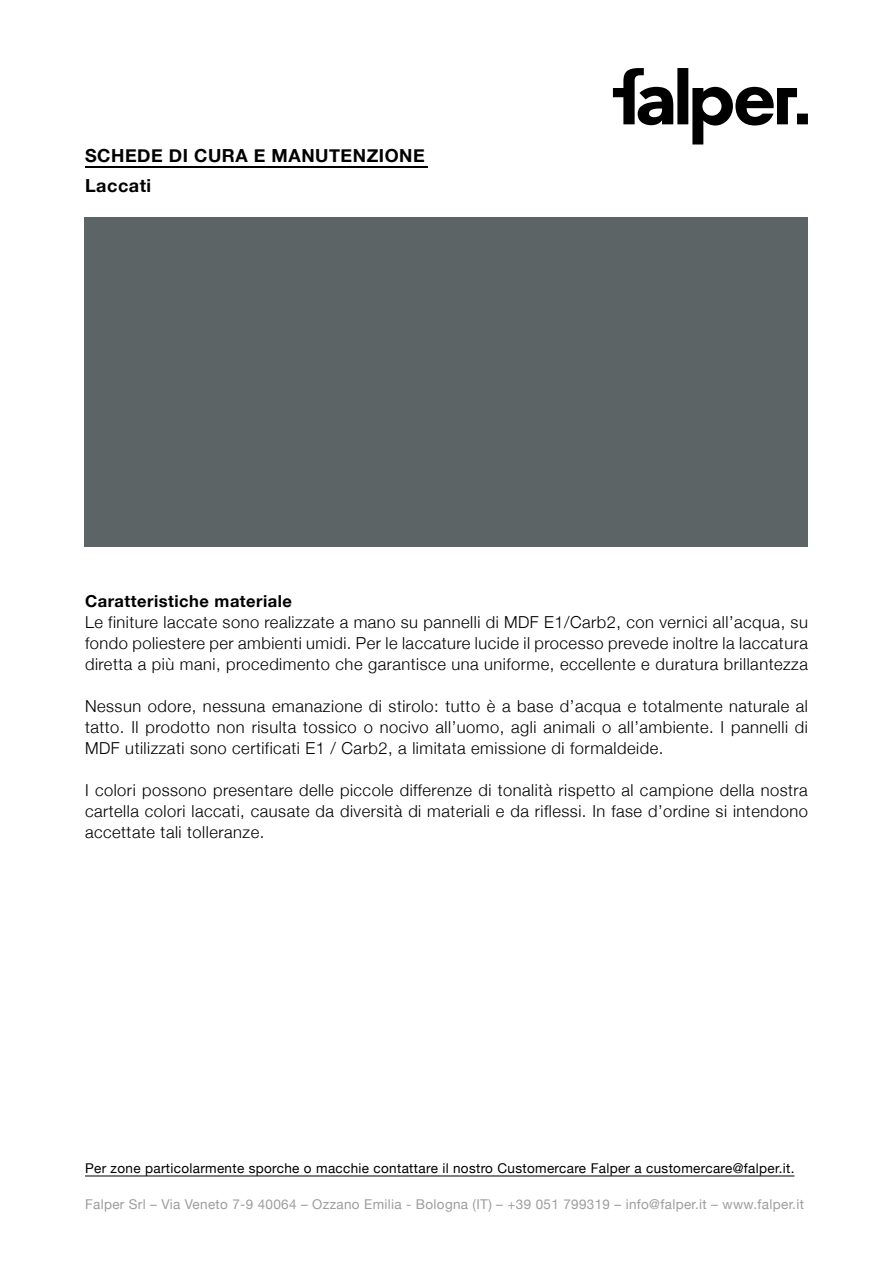
<style>
.page{position:relative;width:893px;height:1263px;background:#fff}
.page>*{position:absolute;margin:0;border:0;box-sizing:border-box;transform-origin:0 0}
.t1{font:700 18px/30px "Helvetica Neue";letter-spacing:.03em;color:#000}
.t2{font:300 16.5px/21px "Helvetica Neue";letter-spacing:.03em;color:#000;text-align:justify}
.t3{font:700 16.5px "Helvetica Neue";letter-spacing:.03em;color:#000}
.t4{font:13.5px "Helvetica Neue";letter-spacing:.025em;color:#000}
.t5{font:13.5px "Helvetica Neue";letter-spacing:.025em;color:#9d9d9c}
</style>
<div class="page">
<svg style="left:613px;top:68px;width:195px;height:76px"></svg>
<hr style="left:85px;top:166px;width:343px;height:1px;background:#000">
<div style="left:84px;top:217px;width:724px;height:329px;background:#5c6465"></div>
<hr style="left:85px;top:1176px;width:709px;height:1px;background:#000">
<p class="t1" style="left:85px;top:141px;width:341px">SCHEDE DI CURA E MANUTENZIONE<br>Laccati</p>
<p class="t3" style="left:85px;top:588px;width:209px">Caratteristiche materiale</p>
<p class="t2" style="left:85px;top:611px;width:724px">Le finiture laccate sono realizzate a mano su pannelli di MDF E1/Carb2, con vernici all’acqua, su fondo poliestere per ambienti umidi. Per le laccature lucide il processo prevede inoltre la laccatura diretta a più mani, procedimento che garantisce una uniforme, eccellente e duratura brillantezza</p>
<p class="t2" style="left:85px;top:695px;width:724px">Nessun odore, nessuna emanazione di stirolo: tutto è a base d’acqua e totalmente naturale al tatto. Il prodotto non risulta tossico o nocivo all’uomo, agli animali o all’ambiente. I pannelli di MDF utilizzati sono certificati E1 / Carb2, a limitata emissione di formaldeide.</p>
<p class="t2" style="left:85px;top:779px;width:724px">I colori possono presentare delle piccole differenze di tonalità rispetto al campione della nostra cartella colori laccati, causate da diversità di materiali e da riflessi. In fase d’ordine si intendono accettate tali tolleranze.</p>
<p class="t4" style="left:85px;top:1158px;width:711px">Per zone particolarmente sporche o macchie contattare il nostro Customercare Falper a customercare@falper.it.</p>
<p class="t5" style="left:85px;top:1194px;width:720px">Falper Srl – Via Veneto 7-9 40064 – Ozzano Emilia - Bologna (IT) – +39 051 799319 – info@falper.it – www.falper.it</p>
</div>
